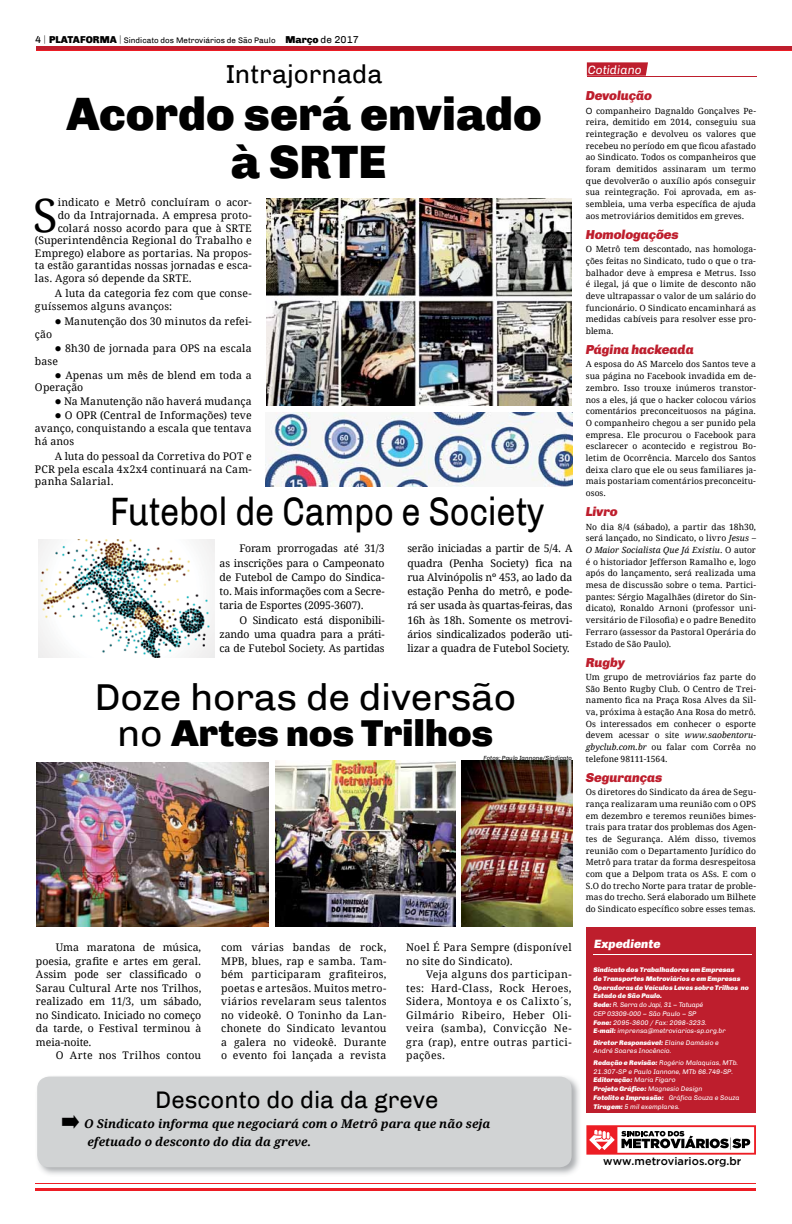
<style>
.page{position:relative;width:792px;height:1224px;background:#fff}
.page>*{position:absolute;margin:0;border:0;box-sizing:border-box;transform-origin:0 0}
.t1{font:900 46.8px/48px "Chivo";color:#000;text-align:center}
.t2{font:45.8px "Droid Serif";color:#000}
.t3{font:39.6px "Chivo";letter-spacing:-.01em;color:#000;scale:.87 1}
.t4{font:37.4px/36px "Chivo";letter-spacing:-.01em;color:#000;text-align:center;scale:1.05 1}
.t5{font:26px "Chivo";color:#000}
.t6{font:24px "Chivo";color:#000}
.t7{font:italic 900 13px "Chivo";letter-spacing:-.01em;color:#be1e2d}
.t8{font:italic 700 12px/18px "Droid Serif";color:#000}
.t9{font:italic 900 12px "Chivo";color:#fff}
.t10{font:italic 12px "Chivo";color:#fff}
.t11{font:500 11px "Gotham";color:#000}
.t12{font:10.5px/13.5px "Droid Serif";letter-spacing:.005em;color:#000;text-align:justify}
.t13{font:8.5px/11.7px "Droid Serif";letter-spacing:.01em;color:#000;text-align:justify}
.t14{font:8px "Chivo";color:#000}
.t15{font:italic 900 6.7px/8.7px "Chivo";color:#fff}
.t16{font:italic 6.7px/8.7px "Chivo";color:#fff}
.t17{font:italic 6px "Chivo";color:#000}
.s1{font-size:10px}
.s2{font-family:"Exo";font-weight:200;font-size:10px}
.s3{font-weight:900;font-size:10px}
.s4{font-weight:900}
.s5{font-family:"Arial"}
.s6{font-style:italic}
.s7{font-weight:400}
</style>
<div class="page">
<hr style="left:36px;top:46px;width:756px;height:4px;background:#be1e2d">
<hr style="left:36px;top:50px;width:756px;height:1px;background:#ed1d24">
<hr style="left:36px;top:1183px;width:720px;height:1px;background:#ed1d24">
<img style="left:38px;top:539px;width:176px;height:119px">
<img style="left:37px;top:1076px;width:543px;height:99px">
<div style="left:37px;top:1077px;width:535px;height:90px;background:#d1d3d4;border-radius:12px"></div>
<hr style="left:35px;top:1188px;width:720px;height:3px;background:#ed1d24">
<svg style="left:587px;top:62px;width:61px;height:14px"></svg>
<hr style="left:587px;top:76px;width:170px;height:1px;background:#be1e2d">
<div style="left:587px;top:927px;width:169px;height:186px;background:#be1e2d"></div>
<hr style="left:593px;top:954px;width:158px;height:1px;background:#fff">
<svg style="left:586px;top:1125px;width:170px;height:30px"></svg>
<img style="left:267px;top:199px;width:304px;height:206px">
<img style="left:265px;top:412px;width:164px;height:74px">
<img style="left:429px;top:413px;width:143px;height:74px">
<img style="left:275px;top:761px;width:180px;height:166px">
<img style="left:462px;top:761px;width:110px;height:166px">
<img style="left:36px;top:763px;width:232px;height:164px">
<p class="t14" style="left:35px;top:36px;width:325px"><span class="s1">4</span> <span class="s2">|</span> <span class="s3">PLATAFORMA</span> <span class="s2">|</span> Sindicato dos Metroviários de São Paulo <span class="s3">Março</span> <span class="s1">de 2017</span></p>
<h3 class="t5" style="left:226px;top:59px;width:158px">Intrajornada</h3>
<h1 class="t1" style="left:66px;top:90px;width:477px">Acordo será enviado à SRTE</h1>
<h2 class="t2" style="left:33px;top:184px;width:26px">S</h2>
<p class="t12" style="left:58px;top:196px;width:195px">indicato e Metrô concluíram o acor-</p>
<p class="t12" style="left:58px;top:208px;width:196px">do da Intrajornada. A empresa proto-</p>
<p class="t12" style="left:58px;top:221px;width:195px">colará nosso acordo para que à SRTE</p>
<p class="t12" style="left:35px;top:233px;width:218px">(Superintendência Regional do Trabalho e</p>
<p class="t12" style="left:35px;top:246px;width:218px">Emprego) elabore as portarias. Na propos-</p>
<p class="t12" style="left:35px;top:259px;width:218px">ta estão garantidas nossas jornadas e esca-</p>
<p class="t12" style="left:35px;top:271px;width:158px">las. Agora só depende da SRTE.</p>
<p class="t12" style="left:35px;top:287px;width:218px;line-height:12.6px;text-indent:20px">A luta da categoria fez com que conse&shy;guíssemos alguns avanços:</p>
<p class="t12" style="left:55px;top:315px;width:198px">● Manutenção dos 30 minutos da refei-</p>
<p class="t12" style="left:35px;top:327px;width:19px">ção</p>
<p class="t12" style="left:35px;top:342px;width:218px;line-height:12.6px;text-indent:20px">● 8h30 de jornada para OPS na escala base</p>
<p class="t12" style="left:35px;top:368px;width:218px;line-height:12.6px;text-indent:20px">● Apenas um mês de blend em toda a<br>Operação</p>
<p class="t12" style="left:55px;top:394px;width:198px">● Na Manutenção não haverá mudança</p>
<p class="t12" style="left:35px;top:409px;width:218px;line-height:12.6px;text-indent:20px">● O OPR (Central de Informações) teve avanço, conquistando a escala que tentava há anos</p>
<p class="t12" style="left:35px;top:450px;width:218px;line-height:12.6px;text-indent:20px">A luta do pessoal da Corretiva do POT e PCR pela escala 4x2x4 continuará na Cam&shy;panha Salarial.</p>
<h3 class="t3" style="left:110px;top:489px;width:501px">Futebol de Campo e Society</h3>
<p class="t12" style="left:220px;top:541px;width:167px;line-height:14.3px;text-indent:20px">Foram prorrogadas até 31/3 as inscrições para o Campeonato de Futebol de Campo do Sindica&shy;to. Mais informações com a Secre&shy;taria de Esportes (2095-3607).</p>
<p class="t12" style="left:220px;top:613px;width:167px;line-height:14.3px;text-indent:20px">O Sindicato está disponibili&shy;zando uma quadra para a práti&shy;ca de Futebol Society. As partidas</p>
<p class="t12" style="left:407px;top:541px;width:167px;line-height:14.3px">serão iniciadas a partir de 5/4. A quadra (Penha Society) fica na rua Alvinópolis nº 453, ao lado da estação Penha do metrô, e pode&shy;rá ser usada às quartas-feiras, das 16h às 18h. Somente os metrovi&shy;ários sindicalizados poderão uti&shy;lizar a quadra de Futebol Society.</p>
<h3 class="t4" style="left:94px;top:679px;width:403px">Doze horas de diversão no <span class="s4">Artes nos Trilhos</span></h3>
<p class="t17" style="left:484px;top:754px;width:90px">Fotos: Paulo Iannone/Sindicato</p>
<p class="t12" style="left:36px;top:941px;width:167px;text-indent:20px">Uma maratona de música, poesia, grafite e artes em geral.<br>Assim pode ser classificado o Sarau Cultural Arte nos Trilhos, realizado em 11/3, um sábado, no Sindicato. Iniciado no começo da tarde, o Festival terminou à meia-noite.</p>
<p class="t12" style="left:56px;top:1049px;width:147px">O Arte nos Trilhos contou</p>
<p class="t12" style="left:221px;top:941px;width:167px">com várias bandas de rock, MPB, blues, rap e samba. Tam&shy;bém participaram grafiteiros, poetas e artesãos. Muitos metro&shy;viários revelaram seus talentos no videokê. O Toninho da Lan&shy;chonete do Sindicato levantou a galera no videokê. Durante o evento foi lançada a revista</p>
<p class="t12" style="left:406px;top:941px;width:167px">Noel É Para Sempre (disponível no site do Sindicato).</p>
<p class="t12" style="left:406px;top:968px;width:167px;text-indent:20px">Veja alguns dos participan&shy;tes: Hard-Class, Rock Heroes, Sidera, Montoya e os Calixto´s, Gilmário Ribeiro, Heber Oli&shy;veira (samba), Convicção Ne&shy;gra (rap), entre outras partici&shy;pações.</p>
<h3 class="t6" style="left:155px;top:1085px;width:285px">Desconto do dia da greve</h3>
<h3 class="t8" style="left:84px;top:1115px;width:408px">O Sindicato informa que negociará com o Metrô para que não seja efetuado o desconto do dia da greve.</h3>
<h3 class="t10" style="left:588px;top:63px;width:55px">Cotidiano</h3>
<h3 class="t7" style="left:586px;top:88px;width:68px">Devolução</h3>
<p class="t13" style="left:586px;top:104px;width:172px"><span class="s5">O</span> companheiro Dagnaldo Gonçalves Pe&shy;reira, demitido em 2014, conseguiu sua reintegração e devolveu os valores que recebeu no período em que ficou afastado ao Sindicato. Todos os companheiros que foram demitidos assinaram um termo que devolverão o auxílio após conseguir sua reintegração. Foi aprovada, em as&shy;sembleia, uma verba específica de ajuda aos metroviários demitidos em greves.</p>
<h3 class="t7" style="left:586px;top:227px;width:95px">Homologações</h3>
<p class="t13" style="left:586px;top:243px;width:172px">O Metrô tem descontado, nas homologa&shy;ções feitas no Sindicato, tudo o que o tra&shy;balhador deve à empresa e Metrus. Isso é ilegal, já que o limite de desconto não deve ultrapassar o valor de um salário do funcionário. O Sindicato encaminhará as medidas cabíveis para resolver esse pro&shy;blema.</p>
<h3 class="t7" style="left:586px;top:342px;width:110px">Página hackeada</h3>
<p class="t13" style="left:586px;top:358px;width:172px">A esposa do AS Marcelo dos Santos teve a sua página no Facebook invadida em de&shy;zembro. Isso trouxe inúmeros transtor&shy;nos a eles, já que o hacker colocou vários comentários preconceituosos na página.<br>O companheiro chegou a ser punido pela empresa. Ele procurou o Facebook para esclarecer o acontecido e registrou Bo&shy;letim de Ocorrência. Marcelo dos Santos deixa claro que ele ou seus familiares ja&shy;mais postariam comentários preconceitu&shy;osos.</p>
<h3 class="t7" style="left:586px;top:504px;width:34px">Livro</h3>
<p class="t13" style="left:586px;top:520px;width:172px">No dia 8/4 (sábado), a partir das 18h30, será lançado, no Sindicato, o livro <span class="s6">Jesus – O Maior Socialista Que Já Existiu</span>. O autor é o historiador Jefferson Ramalho e, logo após do lançamento, será realizada uma mesa de discussão sobre o tema. Partici&shy;pantes: Sérgio Magalhães (diretor do Sin&shy;dicato), Ronaldo Arnoni (professor uni&shy;versitário de Filosofia) e o padre Benedito Ferraro (assessor da Pastoral Operária do Estado de São Paulo).</p>
<h3 class="t7" style="left:586px;top:655px;width:41px">Rugby</h3>
<p class="t13" style="left:586px;top:671px;width:172px">Um grupo de metroviários faz parte do São Bento Rugby Club. O Centro de Trei&shy;namento fica na Praça Rosa Alves da Sil&shy;va, próxima à estação Ana Rosa do metrô.<br>Os interessados em conhecer o esporte devem acessar o site <span class="s6">www.saobentoru&shy;gbyclub.com.br</span> ou falar com Corrêa no telefone 98111-1564.</p>
<h3 class="t7" style="left:586px;top:770px;width:78px">Seguranças</h3>
<p class="t13" style="left:586px;top:786px;width:172px">Os diretores do Sindicato da área de Segu&shy;rança realizaram uma reunião com o OPS em dezembro e teremos reuniões bimes&shy;trais para tratar dos problemas dos Agen&shy;tes de Segurança. Além disso, tivemos reunião com o Departamento Jurídico do Metrô para tratar da forma desrespeitosa com que a Delpom trata os ASs. E com o S.O do trecho Norte para tratar de proble&shy;mas do trecho. Será elaborado um Bilhete do Sindicato específico sobre esses temas.</p>
<h3 class="t9" style="left:594px;top:937px;width:68px">Expediente</h3>
<p class="t15" style="left:594px;top:966px;width:157px">Sindicato dos Trabalhadores em Empresas<br>de Transportes Metroviários e em Empresas Operadoras de Veículos Leves sobre Trilhos no Estado de São Paulo.<br>Sede: <span class="s7">R. Serra do Japi, 31 – Tatuapé<br>CEP 03309-000 – São Paulo – SP<br></span>Fone: <span class="s7">2095-3600 / Fax: 2098-3233.<br></span>E-mail: <span class="s7">imprensa@metroviarios-sp.org.br</span></p>
<p class="t16" style="left:594px;top:1038px;width:127px"><span class="s4">Diretor Responsável:</span> Elaine Damásio e<br>André Soares Inocêncio.</p>
<p class="t16" style="left:594px;top:1058px;width:148px"><span class="s4">Redação e Revisão:</span> Rogério Malaquias, MTb.<br>21.307-SP e Paulo Iannone, MTb 66.749-SP.<br><span class="s4">Editoração:</span> Maria Fígaro<br><span class="s4">Projeto Gráfico:</span> Magnesio Design<br><span class="s4">Fotolito e Impressão:</span> Gráfica Souza e Souza <span class="s4">Tiragem:</span> 5 mil exemplares.</p>
<p class="t11" style="left:603px;top:1155px;width:140px">www.metroviarios.org.br</p>
</div>
